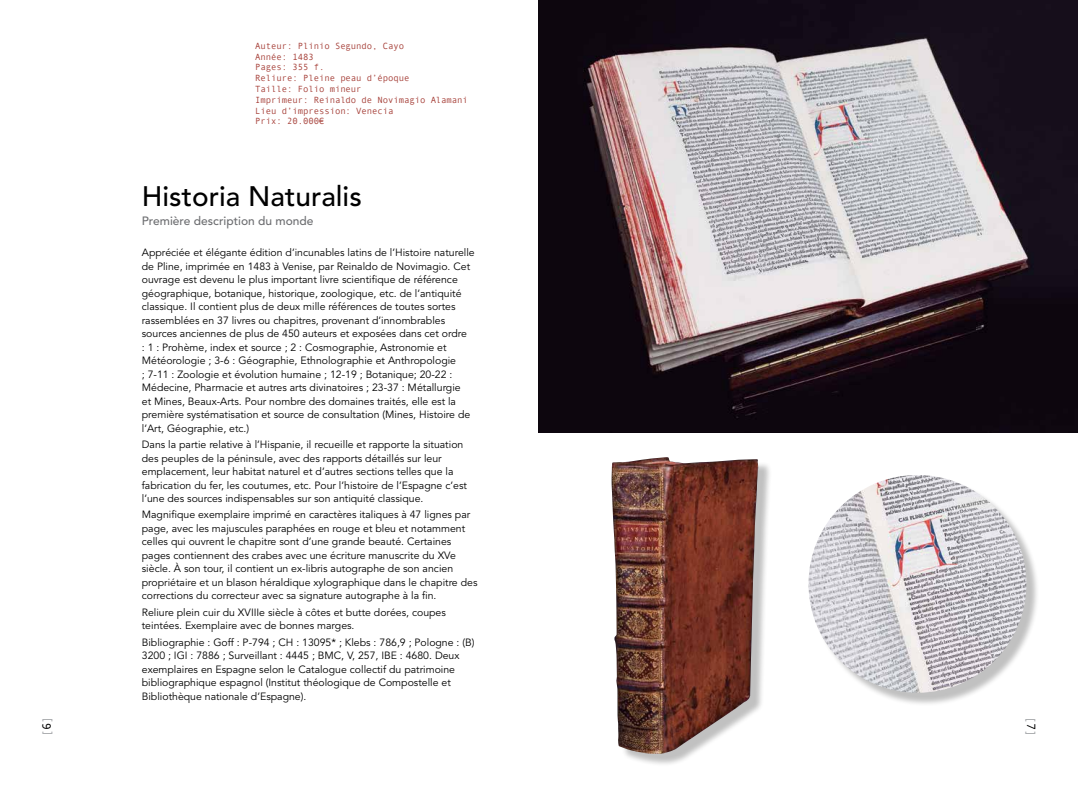
<style>
.page{position:relative;width:1078px;height:794px;background:#fff}
.page>*{position:absolute;margin:0;border:0;box-sizing:border-box;transform-origin:0 0}
.t1{font:500 28px "Avenir";color:#000}
.t2{font:500 12px "Avenir";color:#6d6e71}
.t3{font:12px "Andale Mono";color:#a7a9ac}
.t4{font:10.5px/13.5px "Avenir";color:#000}
.t5{font:9px/10.8px "Andale Mono";letter-spacing:-.01em;color:#a7423b}
.s1{color:#000}
</style>
<div class="page">
<img style="left:539px;top:0;width:538px;height:432px">
<div style="left:614px;top:459px;width:157px;height:307px;background:#000;opacity:.25"></div>
<img style="left:611px;top:457px;width:148px;height:297px">
<div style="left:810px;top:477px;width:229px;height:229px;background:#000;opacity:.25"></div>
<img style="left:808px;top:475px;width:218px;height:218px;border-radius:109px">
<p class="t5" style="left:255px;top:40px;width:214px">Auteur: Plinio Segundo, Cayo<br>Année: 1483<br>Pages: 355 f.<br>Reliure: Pleine peau d’époque<br>Taille: Folio mineur<br>Imprimeur: Reinaldo de Novimagio Alamani<br>Lieu d’impression: Venecia<br>Prix: 20.000€</p>
<h1 class="t1" style="left:142px;top:180px;width:221px">Historia Naturalis</h1>
<p class="t2" style="left:142px;top:214px;width:173px">Première description du monde</p>
<p class="t4" style="left:142px;top:246px;width:334px">Appréciée et élégante édition d’incunables latins de l’Histoire naturelle de Pline, imprimée en 1483 à Venise, par Reinaldo de Novimagio. Cet ouvrage est devenu le plus important livre scientifique de référence géographique, botanique, historique, zoologique, etc. de l’antiquité classique. Il contient plus de deux mille références de toutes sortes rassemblées en 37 livres ou chapitres, provenant d’innombrables sources anciennes de plus de 450 auteurs et exposées dans cet ordre<br>: 1 : Prohème, index et source ; 2 : Cosmographie, Astronomie et Météorologie ; 3-6 : Géographie, Ethnolographie et Anthropologie<br>; 7-11 : Zoologie et évolution humaine ; 12-19 ; Botanique; 20-22 :<br>Médecine, Pharmacie et autres arts divinatoires ; 23-37 : Métallurgie<br>et Mines, Beaux-Arts. Pour nombre des domaines traités, elle est la première systématisation et source de consultation (Mines, Histoire de l’Art, Géographie, etc.)</p>
<p class="t4" style="left:142px;top:438px;width:326px">Dans la partie relative à l’Hispanie, il recueille et rapporte la situation des peuples de la péninsule, avec des rapports détaillés sur leur emplacement, leur habitat naturel et d’autres sections telles que la fabrication du fer, les coutumes, etc. Pour l’histoire de l’Espagne c’est l’une des sources indispensables sur son antiquité classique.</p>
<p class="t4" style="left:142px;top:508px;width:337px">Magnifique exemplaire imprimé en caractères italiques à 47 lignes par page, avec les majuscules paraphées en rouge et bleu et notamment celles qui ouvrent le chapitre sont d’une grande beauté. Certaines pages contiennent des crabes avec une écriture manuscrite du XVe siècle. À son tour, il contient un ex-libris autographe de son ancien propriétaire et un blason héraldique xylographique dans le chapitre des corrections du correcteur avec sa signature autographe à la fin.</p>
<p class="t4" style="left:142px;top:606px;width:305px">Reliure plein cuir du XVIIIe siècle à côtes et butte dorées, coupes teintées. Exemplaire avec de bonnes marges.</p>
<p class="t4" style="left:142px;top:635px;width:334px">Bibliographie : Goff : P-794 ; CH : 13095* ; Klebs : 786,9 ; Pologne : (B)<br>3200 ; IGI : 7886 ; Surveillant : 4445 ; BMC, V, 257, IBE : 4680. Deux exemplaires en Espagne selon le Catalogue collectif du patrimoine bibliographique espagnol (Institut théologique de Compostelle et Bibliothèque nationale d’Espagne).</p>
<p class="t3" style="left:40px;top:737px;width:23px;rotate:-90deg">[<span class="s1">6</span>]</p>
<p class="t3" style="left:1037px;top:715px;width:23px;rotate:90deg">[<span class="s1">7</span>]</p>
</div>
